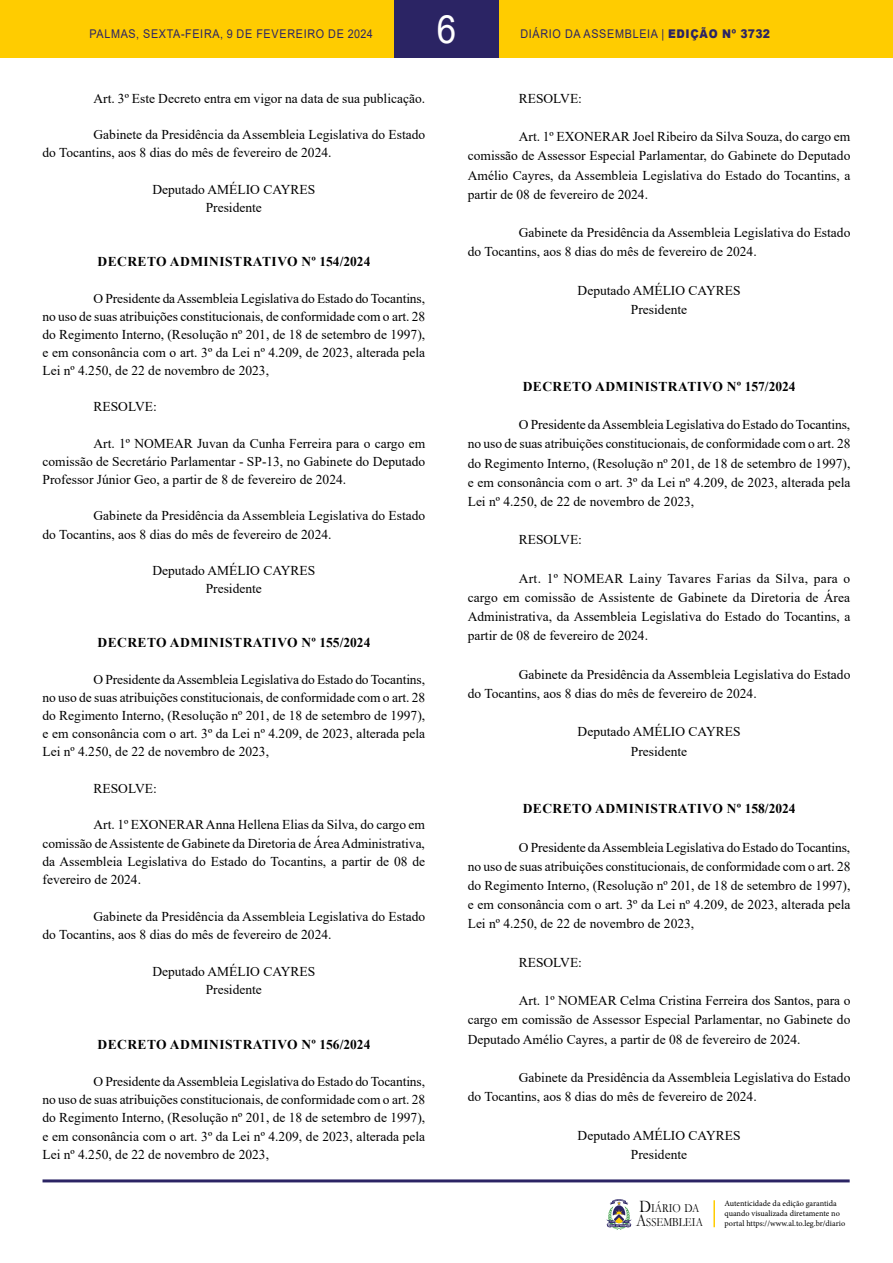
<style>
.page{position:relative;width:893px;height:1263px;background:#fff}
.page>*{position:absolute;margin:0;border:0;box-sizing:border-box;transform-origin:0 0}
.t1{font:39px "Arial";color:#fff;scale:.9 1}
.t2{font:13.5px/19.2px "Times New Roman";color:#000;text-align:justify}
.t3{font:700 13.5px "Times New Roman";letter-spacing:.035em;color:#000}
.t4{font:12.45px/14px "Garamond";color:#000;scale:.85 1}
.t5{font:12px "Arial";letter-spacing:.065em;color:#2b2464;scale:.9 1}
.t6{font:8.25px/9.9px "Minion Pro";color:#000}
.s1{font-weight:900}
.s2{font-size:17.85px}
</style>
<div class="page">
<div style="left:0;top:0;width:893px;height:58px;background:#fc0"></div>
<hr style="left:43px;top:1179px;width:807px;height:3px;background:#2b2464">
<svg style="left:606px;top:1199px;width:26px;height:31px"></svg>
<div style="left:394px;top:0;width:105px;height:58px;background:#2b2464"></div>
<hr style="left:713px;top:1200px;width:2px;height:27px;background:#fc0">
<h1 class="t1" style="left:437px;top:2px;width:23px">6</h1>
<p class="t5" style="left:89px;top:25px;width:316px">PALMAS, SEXTA-FEIRA, 9 DE FEVEREIRO DE 2024</p>
<p class="t5" style="left:520px;top:25px;width:279px">DIÁRIO DA ASSEMBLEIA | <span class="s1">EDIÇÃO Nº 3732</span></p>
<p class="t2" style="left:94px;top:88px;width:333px">Art. 3º Este Decreto entra em vigor na data de sua publicação.</p>
<p class="t2" style="left:43px;top:125px;width:384px;line-height:18.1px;text-indent:51px">Gabinete da Presidência da Assembleia Legislativa do Estado do Tocantins, aos 8 dias do mês de fevereiro de 2024.</p>
<p class="t2" style="left:152px;top:180px;width:165px;line-height:18.1px;text-align:center">Deputado AMÉLIO CAYRES<br>Presidente</p>
<p class="t3" style="left:97px;top:252px;width:274px">DECRETO ADMINISTRATIVO Nº 154/2024</p>
<p class="t2" style="left:43px;top:289px;width:384px;line-height:18.1px;text-indent:51px">O Presidente da Assembleia Legislativa do Estado do Tocantins, no uso de suas atribuições constitucionais, de conformidade com o art. 28 do Regimento Interno, (Resolução nº 201, de 18 de setembro de 1997), e em consonância com o art. 3º da Lei nº 4.209, de 2023, alterada pela Lei nº 4.250, de 22 de novembro de 2023,</p>
<p class="t2" style="left:94px;top:397px;width:65px">RESOLVE:</p>
<p class="t2" style="left:43px;top:434px;width:384px;line-height:18.1px;text-indent:51px">Art. 1º NOMEAR Juvan da Cunha Ferreira para o cargo em comissão de Secretário Parlamentar - SP-13, no Gabinete do Deputado Professor Júnior Geo, a partir de 8 de fevereiro de 2024.</p>
<p class="t2" style="left:43px;top:506px;width:384px;line-height:18.1px;text-indent:51px">Gabinete da Presidência da Assembleia Legislativa do Estado do Tocantins, aos 8 dias do mês de fevereiro de 2024.</p>
<p class="t2" style="left:152px;top:561px;width:165px;line-height:18.1px;text-align:center">Deputado AMÉLIO CAYRES<br>Presidente</p>
<p class="t3" style="left:97px;top:633px;width:274px">DECRETO ADMINISTRATIVO Nº 155/2024</p>
<p class="t2" style="left:43px;top:670px;width:384px;line-height:18.1px;text-indent:51px">O Presidente da Assembleia Legislativa do Estado do Tocantins, no uso de suas atribuições constitucionais, de conformidade com o art. 28 do Regimento Interno, (Resolução nº 201, de 18 de setembro de 1997), e em consonância com o art. 3º da Lei nº 4.209, de 2023, alterada pela Lei nº 4.250, de 22 de novembro de 2023,</p>
<p class="t2" style="left:94px;top:778px;width:65px">RESOLVE:</p>
<p class="t2" style="left:43px;top:815px;width:384px;line-height:18.3px;text-indent:51px">Art. 1º EXONERAR Anna Hellena Elias da Silva, do cargo em comissão de Assistente de Gabinete da Diretoria de Área Administrativa, da Assembleia Legislativa do Estado do Tocantins, a partir de 08 de fevereiro de 2024.</p>
<p class="t2" style="left:43px;top:907px;width:384px;line-height:18.3px;text-indent:51px">Gabinete da Presidência da Assembleia Legislativa do Estado do Tocantins, aos 8 dias do mês de fevereiro de 2024.</p>
<p class="t2" style="left:152px;top:962px;width:165px;line-height:18.3px;text-align:center">Deputado AMÉLIO CAYRES<br>Presidente</p>
<p class="t3" style="left:97px;top:1035px;width:274px">DECRETO ADMINISTRATIVO Nº 156/2024</p>
<p class="t2" style="left:43px;top:1071px;width:384px;line-height:18.3px;text-indent:51px">O Presidente da Assembleia Legislativa do Estado do Tocantins, no uso de suas atribuições constitucionais, de conformidade com o art. 28 do Regimento Interno, (Resolução nº 201, de 18 de setembro de 1997), e em consonância com o art. 3º da Lei nº 4.209, de 2023, alterada pela Lei nº 4.250, de 22 de novembro de 2023,</p>
<p class="t2" style="left:519px;top:88px;width:65px">RESOLVE:</p>
<p class="t2" style="left:468px;top:127px;width:384px;text-indent:51px">Art. 1º EXONERAR Joel Ribeiro da Silva Souza, do cargo em comissão de Assessor Especial Parlamentar, do Gabinete do Deputado Amélio Cayres, da Assembleia Legislativa do Estado do Tocantins, a partir de 08 de fevereiro de 2024.</p>
<p class="t2" style="left:468px;top:223px;width:384px;text-indent:51px">Gabinete da Presidência da Assembleia Legislativa do Estado do Tocantins, aos 8 dias do mês de fevereiro de 2024.</p>
<p class="t2" style="left:578px;top:280px;width:165px;text-align:center">Deputado AMÉLIO CAYRES<br>Presidente</p>
<p class="t3" style="left:523px;top:377px;width:274px">DECRETO ADMINISTRATIVO Nº 157/2024</p>
<p class="t2" style="left:468px;top:415px;width:384px;text-indent:51px">O Presidente da Assembleia Legislativa do Estado do Tocantins, no uso de suas atribuições constitucionais, de conformidade com o art. 28 do Regimento Interno, (Resolução nº 201, de 18 de setembro de 1997), e em consonância com o art. 3º da Lei nº 4.209, de 2023, alterada pela Lei nº 4.250, de 22 de novembro de 2023,</p>
<p class="t2" style="left:519px;top:530px;width:65px">RESOLVE:</p>
<p class="t2" style="left:468px;top:568px;width:384px;text-indent:51px">Art. 1º NOMEAR Lainy Tavares Farias da Silva, para o cargo em comissão de Assistente de Gabinete da Diretoria de Área Administrativa, da Assembleia Legislativa do Estado do Tocantins, a partir de 08 de fevereiro de 2024.</p>
<p class="t2" style="left:468px;top:664px;width:384px;text-indent:51px">Gabinete da Presidência da Assembleia Legislativa do Estado do Tocantins, aos 8 dias do mês de fevereiro de 2024.</p>
<p class="t2" style="left:578px;top:722px;width:165px;text-align:center">Deputado AMÉLIO CAYRES<br>Presidente</p>
<p class="t3" style="left:523px;top:799px;width:274px">DECRETO ADMINISTRATIVO Nº 158/2024</p>
<p class="t2" style="left:468px;top:837px;width:384px;text-indent:51px">O Presidente da Assembleia Legislativa do Estado do Tocantins, no uso de suas atribuições constitucionais, de conformidade com o art. 28 do Regimento Interno, (Resolução nº 201, de 18 de setembro de 1997), e em consonância com o art. 3º da Lei nº 4.209, de 2023, alterada pela Lei nº 4.250, de 22 de novembro de 2023,</p>
<p class="t2" style="left:519px;top:952px;width:65px">RESOLVE:</p>
<p class="t2" style="left:468px;top:991px;width:384px;text-indent:51px">Art. 1º NOMEAR Celma Cristina Ferreira dos Santos, para o cargo em comissão de Assessor Especial Parlamentar, no Gabinete do Deputado Amélio Cayres, a partir de 08 de fevereiro de 2024.</p>
<p class="t2" style="left:468px;top:1067px;width:384px;text-indent:51px">Gabinete da Presidência da Assembleia Legislativa do Estado do Tocantins, aos 8 dias do mês de fevereiro de 2024.</p>
<p class="t2" style="left:578px;top:1125px;width:165px;text-align:center">Deputado AMÉLIO CAYRES<br>Presidente</p>
<p class="t4" style="left:636px;top:1201px;width:80px"><span class="s2">D</span>IÁRIO DA<br><span class="s2">A</span>SSEMBLEIA</p>
<p class="t6" style="left:724px;top:1199px;width:122px">Autenticidade da edição garantida quando visualizada diretamente no portal https://www.al.to.leg.br/diario</p>
</div>
